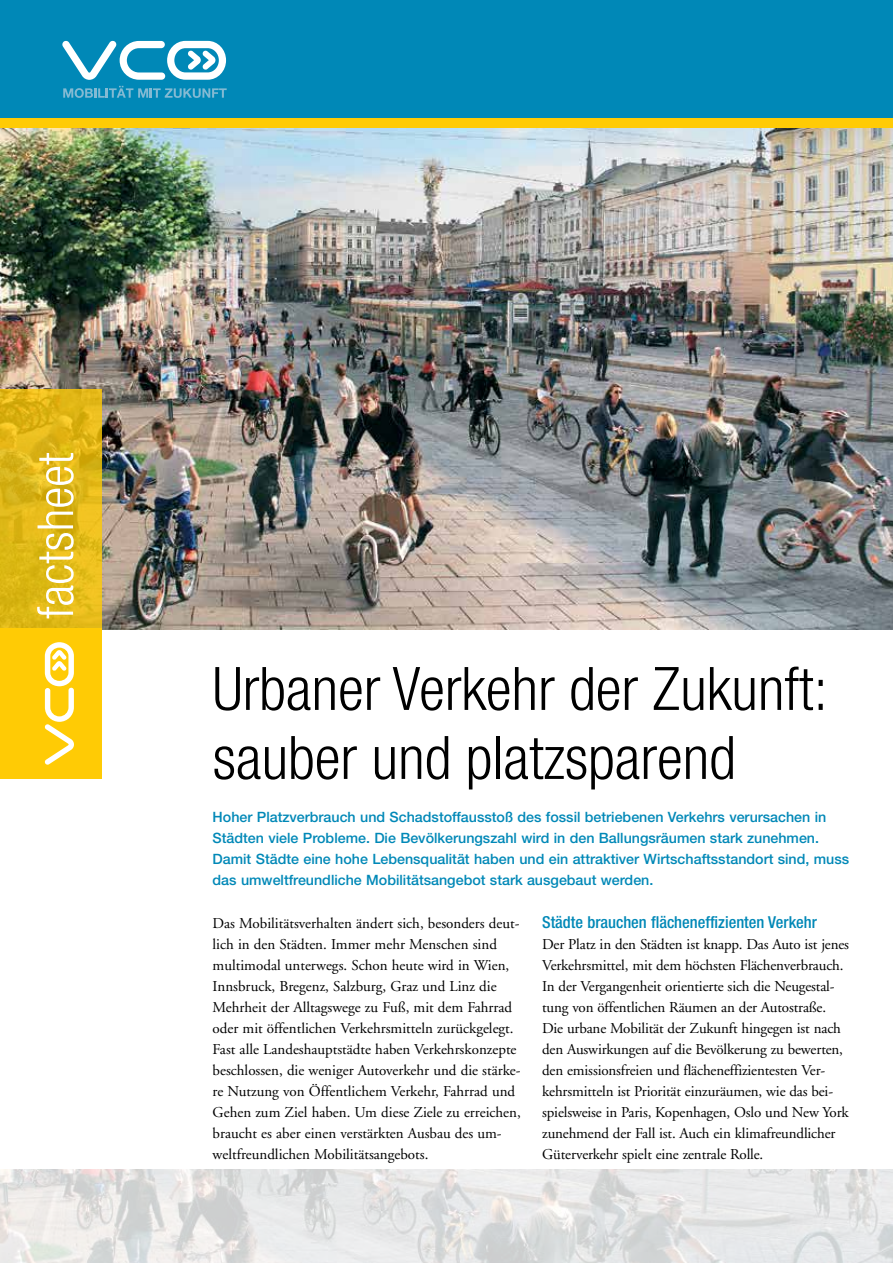
<style>
.page{position:relative;width:893px;height:1263px;background:#fff}
.page>*{position:absolute;margin:0;border:0;box-sizing:border-box;transform-origin:0 0}
.t1{font:300 condensed 60px/69px "Helvetica Neue";color:#000}
.t2{font:300 condensed 49.8px "Helvetica Neue";color:#fff}
.t3{font:500 condensed 16.5px "Helvetica Neue";color:#0088b7}
.t4{font:15px/21px "Adobe Garamond";letter-spacing:-.01em;color:#000}
.t5{font:500 14.25px/21px "Helvetica Neue";color:#0088b7}
</style>
<div class="page">
<img style="left:0;top:128px;width:893px;height:501px">
<img style="left:0;top:1169px;width:893px;height:94px">
<div style="left:0;top:0;width:893px;height:128px;background:#0088b7"></div>
<div style="left:0;top:118px;width:893px;height:10px;background:#ffcb05"></div>
<svg style="left:62px;top:40px;width:164px;height:40px"></svg>
<svg style="left:63px;top:86px;width:164px;height:12px"></svg>
<svg style="left:0;top:389px;width:102px;height:239px;background:#e0b717"></svg>
<div style="left:0;top:628px;width:102px;height:151px;background:#ffcb05"></div>
<svg style="left:44px;top:642px;width:30px;height:123px"></svg>
<h2 class="t2" style="left:27px;top:619px;width:168px;rotate:-90deg">factsheet</h2>
<h1 class="t1" style="left:213px;top:654px;width:617px">Urbaner Verkehr der Zukunft: sauber und platzsparend</h1>
<p class="t5" style="left:213px;top:806px;width:638px">Hoher Platzverbrauch und Schadstoffausstoß des fossil betriebenen Verkehrs verursachen in Städten viele Probleme. Die Bevölkerungszahl wird in den Ballungsräumen stark zunehmen.<br>Damit Städte eine hohe Lebensqualität haben und ein attraktiver Wirtschaftsstandort sind, muss das umweltfreundliche Mobilitätsangebot stark ausgebaut werden.</p>
<p class="t4" style="left:213px;top:913px;width:310px">Das Mobilitätsverhalten ändert sich, besonders deut&shy;lich in den Städten. Immer mehr Menschen sind multimodal unterwegs. Schon heute wird in Wien, Innsbruck, Bregenz, Salzburg, Graz und Linz die Mehrheit der Alltagswege zu Fuß, mit dem Fahrrad oder mit öffentlichen Verkehrsmitteln zurückgelegt.<br>Fast alle Landeshauptstädte haben Verkehrskonzepte beschlossen, die weniger Autoverkehr und die stärke&shy;re Nutzung von Öffentlichem Verkehr, Fahrrad und Gehen zum Ziel haben. Um diese Ziele zu erreichen, braucht es aber einen verstärkten Ausbau des um&shy;weltfreundlichen Mobilitätsangebots.</p>
<p class="t3" style="left:542px;top:912px;width:276px">Städte brauchen flächeneffizienten Verkehr</p>
<p class="t4" style="left:542px;top:934px;width:308px">Der Platz in den Städten ist knapp. Das Auto ist jenes Verkehrsmittel, mit dem höchsten Flächenverbrauch.<br>In der Vergangenheit orientierte sich die Neugestal&shy;tung von öffentlichen Räumen an der Autostraße.<br>Die urbane Mobilität der Zukunft hingegen ist nach den Auswirkungen auf die Bevölkerung zu bewerten, den emissionsfreien und flächeneffizientesten Ver&shy;kehrsmitteln ist Priorität einzuräumen, wie das bei&shy;spielsweise in Paris, Kopenhagen, Oslo und New York zunehmend der Fall ist. Auch ein klimafreundlicher Güterverkehr spielt eine zentrale Rolle.</p>
</div>
